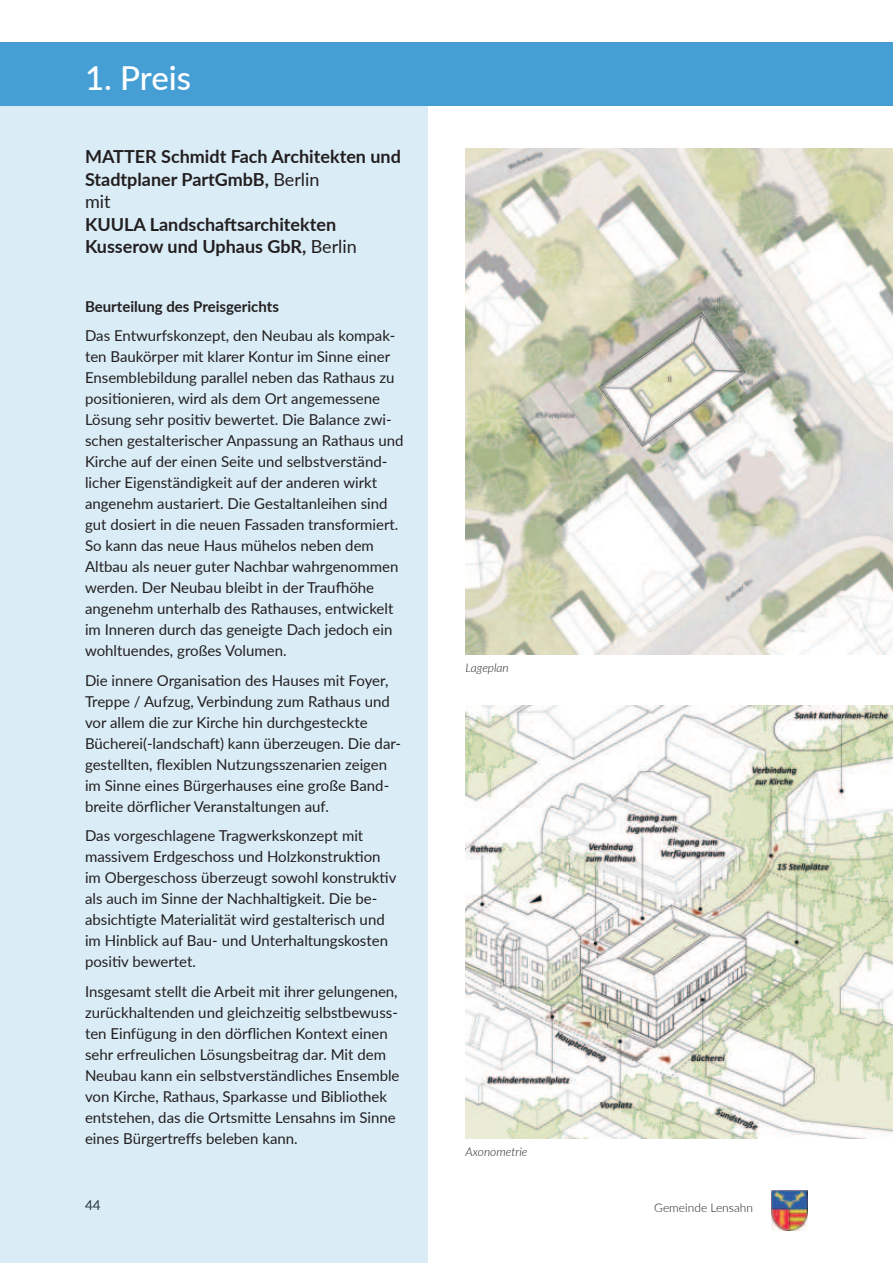
<style>
.page{position:relative;width:893px;height:1263px;background:#fff}
.page>*{position:absolute;margin:0;border:0;box-sizing:border-box;transform-origin:0 0}
.t1{font:500 33px "Lato";letter-spacing:-.005em;color:#fff}
.t2{font:700 18px/22.5px "Lato";color:#231f20}
.t3{font:15px/21px "Lato";color:#231f20}
.t4{font:700 15px "Lato";color:#231f20}
.t5{font:13.5px "Lato";color:#231f20}
.t6{font:italic 300 12px "Lato";color:#231f20}
.t7{font:300 12px "Lato";color:#231f20}
.s1{font-weight:400}
</style>
<div class="page">
<img style="left:771px;top:1190px;width:37px;height:40px">
<div style="left:0;top:43px;width:893px;height:63px;background:#469fd4"></div>
<div style="left:0;top:106px;width:427px;height:1157px;background:#daecf6"></div>
<img style="left:466px;top:149px;width:427px;height:505px">
<img style="left:466px;top:706px;width:427px;height:432px">
<h1 class="t1" style="left:85px;top:66px;width:108px">1. Preis</h1>
<p class="t2" style="left:85px;top:145px;width:317px">MATTER Schmidt Fach Architekten und<br>Stadtplaner PartGmbB, <span class="s1">Berlin<br>mit</span></p>
<p class="t2" style="left:85px;top:212px;width:273px">KUULA Landscha昀琀sarchitekten<br>Kusserow und Uphaus GbR, <span class="s1">Berlin</span></p>
<p class="t4" style="left:85px;top:295px;width:195px">Beurteilung des Preisgerichts</p>
<p class="t3" style="left:85px;top:325px;width:320px">Das Entwurfskonzept, den Neubau als kompak&shy;ten Baukörper mit klarer Kontur im Sinne einer Ensemblebildung parallel neben das Rathaus zu posi琀椀onieren, wird als dem Ort angemessene Lösung sehr posi琀椀v bewertet. Die Balance zwi&shy;schen gestalterischer Anpassung an Rathaus und Kirche auf der einen Seite und selbstverständ&shy;licher Eigenständigkeit auf der anderen wirkt angenehm austariert. Die Gestaltanleihen sind gut dosiert in die neuen Fassaden transformiert.<br>So kann das neue Haus mühelos neben dem Altbau als neuer guter Nachbar wahrgenommen werden. Der Neubau bleibt in der Trau昀栀öhe angenehm unterhalb des Rathauses, entwickelt im Inneren durch das geneigte Dach jedoch ein wohltuendes, großes Volumen.</p>
<p class="t3" style="left:85px;top:669px;width:318px">Die innere Organisa琀椀on des Hauses mit Foyer, Treppe / Aufzug, Verbindung zum Rathaus und vor allem die zur Kirche hin durchgesteckte Bücherei(-landscha昀琀) kann überzeugen. Die dar&shy;gestellten, 昀氀exiblen Nutzungsszenarien zeigen im Sinne eines Bürgerhauses eine große Band&shy;breite dör昀氀icher Veranstaltungen auf.</p>
<p class="t3" style="left:85px;top:826px;width:313px">Das vorgeschlagene Tragwerkskonzept mit massivem Erdgeschoss und Holzkonstruk琀椀on im Obergeschoss überzeugt sowohl konstruk琀椀v als auch im Sinne der Nachhal琀椀gkeit. Die be&shy;absich琀椀gte Materialität wird gestalterisch und im Hinblick auf Bau- und Unterhaltungskosten posi琀椀v bewertet.</p>
<p class="t3" style="left:85px;top:980px;width:316px">Insgesamt stellt die Arbeit mit ihrer gelungenen, zurückhaltenden und gleichzei琀椀g selbstbewuss&shy;ten Einfügung in den dör昀氀ichen Kontext einen sehr erfreulichen Lösungsbeitrag dar. Mit dem Neubau kann ein selbstverständliches Ensemble von Kirche, Rathaus, Sparkasse und Bibliothek entstehen, das die Ortsmi琀琀e Lensahns im Sinne eines Bürgertre昀昀s beleben kann.</p>
<p class="t6" style="left:466px;top:663px;width:45px">Lageplan</p>
<p class="t6" style="left:466px;top:1148px;width:63px">Axonometrie</p>
<p class="t5" style="left:85px;top:1200px;width:17px">44</p>
<p class="t7" style="left:654px;top:1201px;width:100px">Gemeinde Lensahn</p>
</div>
